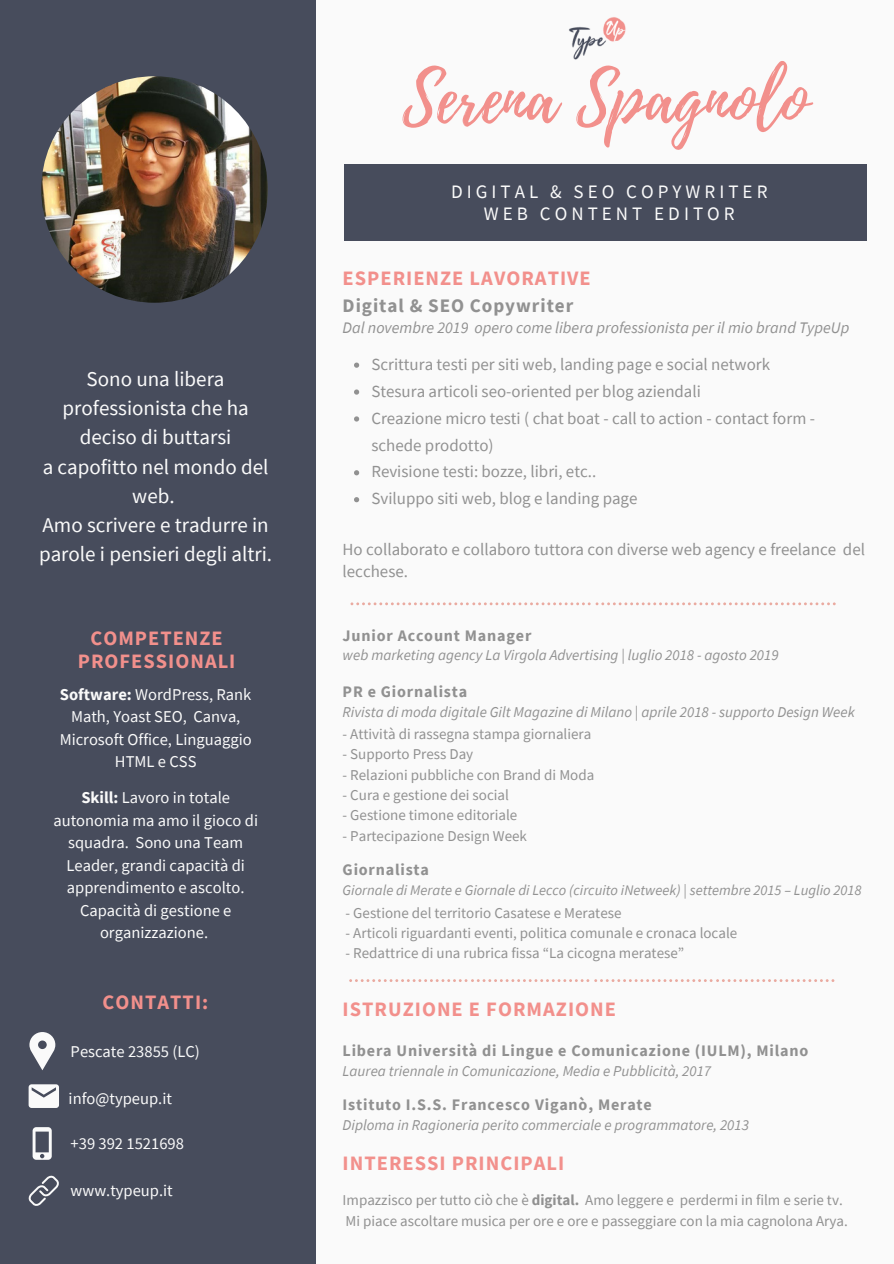
<style>
.page{position:relative;width:894px;height:1264px;background:#fff}
.page>*{position:absolute;margin:0;border:0;box-sizing:border-box;transform-origin:0 0}
.t1{font:69px "Playlist Script";color:#f2908c}
.t2{font:21px/29.2px "Source Sans Pro";color:#fafafa;text-align:center}
.t3{font:700 20.4px/23.7px "Source Sans Pro";letter-spacing:.05em;color:#f2908c;text-align:center}
.t4{font:19.05px/21.9px "Source Sans Pro";letter-spacing:.21em;color:#fafafa;text-align:center}
.t5{font:700 19.05px "Source Sans Pro";letter-spacing:.05em;color:#919191}
.t6{font:16.95px/26.8px "Source Sans Pro";color:#919191}
.t7{font:16.5px/22.5px "Source Sans Pro";color:#fafafa;text-align:center}
.t8{font:700 16.05px "Source Sans Pro";letter-spacing:.05em;color:#919191}
.t9{font:italic 16.05px "Source Sans Pro";color:#919191}
.t10{font:15px/20.2px "Source Sans Pro";color:#919191}
.t11{font:italic 15px "Source Sans Pro";color:#919191}
.t12{font:italic 14.55px "Source Sans Pro";color:#919191}
.s1{font-weight:700}
</style>
<div class="page">
<div style="left:0;top:0;width:893px;height:1263px;background:#fafafa"></div>
<div style="left:344px;top:164px;width:522px;height:76px;background:#474c5c"></div>
<div style="left:0;top:0;width:315px;height:1263px;background:#474c5c"></div>
<img style="left:41px;top:76px;width:227px;height:227px;border-radius:50%">
<svg style="left:33px;top:1127px;width:19px;height:32px"></svg>
<svg style="left:29px;top:1032px;width:26px;height:38px"></svg>
<svg style="left:29px;top:1084px;width:30px;height:23px"></svg>
<img style="left:569px;top:17px;width:57px;height:43px">
<svg style="left:350px;top:602px;width:485px;height:3px"></svg>
<svg style="left:28px;top:1175px;width:31px;height:31px"></svg>
<svg style="left:354px;top:362px;width:5px;height:6px"></svg>
<svg style="left:354px;top:389px;width:5px;height:5px"></svg>
<svg style="left:354px;top:416px;width:5px;height:5px"></svg>
<svg style="left:354px;top:470px;width:5px;height:5px"></svg>
<svg style="left:354px;top:497px;width:5px;height:5px"></svg>
<svg style="left:349px;top:979px;width:485px;height:3px"></svg>
<h2 class="t2" style="left:39px;top:363px;width:234px">Sono una libera professionista che ha deciso di buttarsi<br>a capofitto nel mondo del web.<br>Amo scrivere e tradurre in parole i pensieri degli altri.</h2>
<h3 class="t3" style="left:78px;top:625px;width:159px">COMPETENZE<br>PROFESSIONALI</h3>
<p class="t7" style="left:60px;top:682px;width:193px"><span class="s1">Software:</span> WordPress, Rank<br>Math, Yoast SEO, Canva,<br>Microsoft Office, Linguaggio<br>HTML e CSS</p>
<p class="t7" style="left:53px;top:786px;width:206px"><span class="s1">Skill:</span> Lavoro in totale autonomia ma amo il gioco di squadra. Sono una Team<br>Leader, grandi capacità di apprendimento e ascolto.<br>Capacità di gestione e organizzazione.</p>
<h3 class="t3" style="left:103px;top:989px;width:107px">CONTATTI:</h3>
<p class="t7" style="left:71px;top:1039px;width:131px">Pescate 23855 (LC)</p>
<p class="t7" style="left:69px;top:1087px;width:105px">info@typeup.it</p>
<p class="t7" style="left:71px;top:1131px;width:115px">+39 392 1521698</p>
<p class="t7" style="left:71px;top:1179px;width:104px">www.typeup.it</p>
<h1 class="t1" style="left:402px;top:49px;width:407px">Serena Spagnolo</h1>
<p class="t4" style="left:451px;top:180px;width:318px">DIGITAL &amp; SEO COPYWRITER<br>WEB CONTENT EDITOR</p>
<h3 class="t3" style="left:342px;top:265px;width:250px">ESPERIENZE LAVORATIVE</h3>
<p class="t5" style="left:342px;top:293px;width:232px">Digital &amp; SEO Copywriter</p>
<p class="t9" style="left:342px;top:317px;width:508px">Dal novembre 2019 opero come libera professionista per il mio brand TypeUp</p>
<p class="t6" style="left:371px;top:350px;width:445px">Scrittura testi per siti web, landing page e social network Stesura articoli seo-oriented per blog aziendali<br>Creazione micro testi ( chat boat - call to action - contact form - schede prodotto)<br>Revisione testi: bozze, libri, etc..<br>Sviluppo siti web, blog e landing page</p>
<p class="t6" style="left:342px;top:538px;width:523px;line-height:21.8px">Ho collaborato e collaboro tuttora con diverse web agency e freelance del lecchese.</p>
<p class="t8" style="left:342px;top:624px;width:190px">Junior Account Manager</p>
<p class="t11" style="left:342px;top:645px;width:437px">web marketing agency La Virgola Advertising | luglio 2018 - agosto 2019</p>
<p class="t8" style="left:342px;top:681px;width:126px">PR e Giornalista</p>
<p class="t11" style="left:342px;top:702px;width:513px">Rivista di moda digitale Gilt Magazine di Milano | aprile 2018 - supporto Design Week</p>
<p class="t10" style="left:342px;top:723px;width:250px">- Attività di rassegna stampa giornaliera</p>
<p class="t10" style="left:342px;top:744px;width:132px">- Supporto Press Day</p>
<p class="t10" style="left:342px;top:764px;width:253px">- Relazioni pubbliche con Brand di Moda</p>
<p class="t10" style="left:342px;top:784px;width:168px">- Cura e gestione dei social</p>
<p class="t10" style="left:342px;top:804px;width:176px">- Gestione timone editoriale</p>
<p class="t10" style="left:342px;top:825px;width:186px">- Partecipazione Design Week</p>
<p class="t8" style="left:342px;top:859px;width:88px">Giornalista</p>
<p class="t12" style="left:342px;top:880px;width:520px">Giornale di Merate e Giornale di Lecco (circuito iNetweek) | settembre 2015 – Luglio 2018</p>
<p class="t10" style="left:345px;top:902px;width:277px">- Gestione del territorio Casatese e Meratese</p>
<p class="t10" style="left:345px;top:922px;width:393px">- Articoli riguardanti eventi, politica comunale e cronaca locale</p>
<p class="t10" style="left:345px;top:943px;width:340px">- Redattrice di una rubrica fissa “La cicogna meratese”</p>
<h3 class="t3" style="left:342px;top:996px;width:275px">ISTRUZIONE E FORMAZIONE</h3>
<p class="t8" style="left:342px;top:1040px;width:467px">Libera Università di Lingue e Comunicazione (IULM), Milano</p>
<p class="t11" style="left:342px;top:1061px;width:370px">Laurea triennale in Comunicazione, Media e Pubblicità, 2017</p>
<p class="t8" style="left:342px;top:1093px;width:311px">Istituto I.S.S. Francesco Viganò, Merate</p>
<p class="t11" style="left:342px;top:1114px;width:407px">Diploma in Ragioneria perito commerciale e programmatore, 2013</p>
<h3 class="t3" style="left:342px;top:1151px;width:223px">INTERESSI PRINCIPALI</h3>
<p class="t10" style="left:342px;top:1189px;width:506px">Impazzisco per tutto ciò che è <span class="s1">digital.</span> Amo leggere e perdermi in film e serie tv.<br>Mi piace ascoltare musica per ore e ore e passeggiare con la mia cagnolona Arya.</p>
</div>
